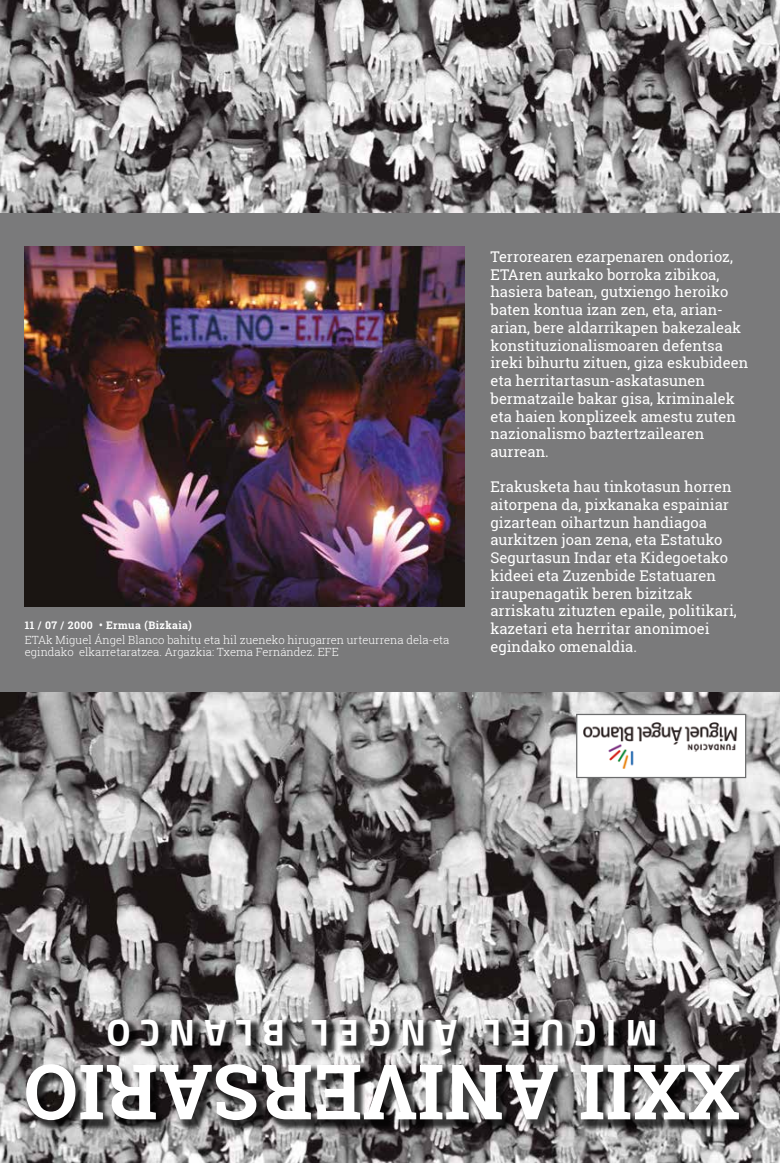
<style>
.page{position:relative;width:780px;height:1163px;background:#fff}
.page>*{position:absolute;margin:0;border:0;box-sizing:border-box;transform-origin:0 0}
.t1{font:700 76.5px "Roboto Slab";letter-spacing:.005em;color:#fff}
.t2{font:700 37.5px "Titillium Web";letter-spacing:.24em;color:#fff}
.t3{font:14.75px/17.8px "Roboto Slab";color:#fff}
.t4{font:300 11.25px/12px "Roboto Slab";color:#fff}
.t5{font:700 10.5px "Roboto Slab";letter-spacing:.04em;color:#fff}
</style>
<div class="page">
<img style="left:0;top:692px;width:780px;height:470px">
<div style="left:0;top:213px;width:780px;height:479px;background:#7a7a7b"></div>
<img style="left:0;top:0;width:780px;height:213px">
<img style="left:25px;top:246px;width:440px;height:360px">
<div style="left:25px;top:1018px;width:726px;height:113px;background:#000;opacity:.75"></div>
<img style="left:578px;top:715px;width:166px;height:61px">
<div style="left:576px;top:713px;width:170px;height:65px;border:1px solid #6c6d6e"></div>
<p class="t5" style="left:25px;top:618px;width:169px">11 / 07 / 2000 • Ermua (Bizkaia)</p>
<p class="t4" style="left:25px;top:633px;width:426px">ETAk Miguel Ángel Blanco bahitu eta hil zueneko hirugarren urteurrena dela-eta egindako elkarretaratzea. Argazkia: Txema Fernández. EFE</p>
<p class="t3" style="left:490px;top:247px;width:259px">Terrorearen ezarpenaren ondorioz, ETAren aurkako borroka zibikoa, hasiera batean, gutxiengo heroiko baten kontua izan zen, eta, arian&shy;arian, bere aldarrikapen bakezaleak konstituzionalismoaren defentsa ireki bihurtu zituen, giza eskubideen eta herritartasun-askatasunen bermatzaile bakar gisa, kriminalek eta haien konplizeek amestu zuten nazionalismo baztertzailearen aurrean.</p>
<p class="t3" style="left:490px;top:477px;width:248px">Erakusketa hau tinkotasun horren aitorpena da, pixkanaka espainiar gizartean oihartzun handiagoa aurkitzen joan zena, eta Estatuko<br>Segurtasun Indar eta Kidegoetako kideei eta Zuzenbide Estatuaren iraupenagatik beren bizitzak arriskatu zituzten epaile, politikari, kazetari eta herritar anonimoei egindako omenaldia.</p>
<h2 class="t2" style="left:657px;top:1061px;width:552px;rotate:-180deg">MIGUEL ÁNGEL BLANCO</h2>
<h1 class="t1" style="left:740px;top:1144px;width:718px;rotate:-180deg">XXII ANIVERSARIO</h1>
</div>
